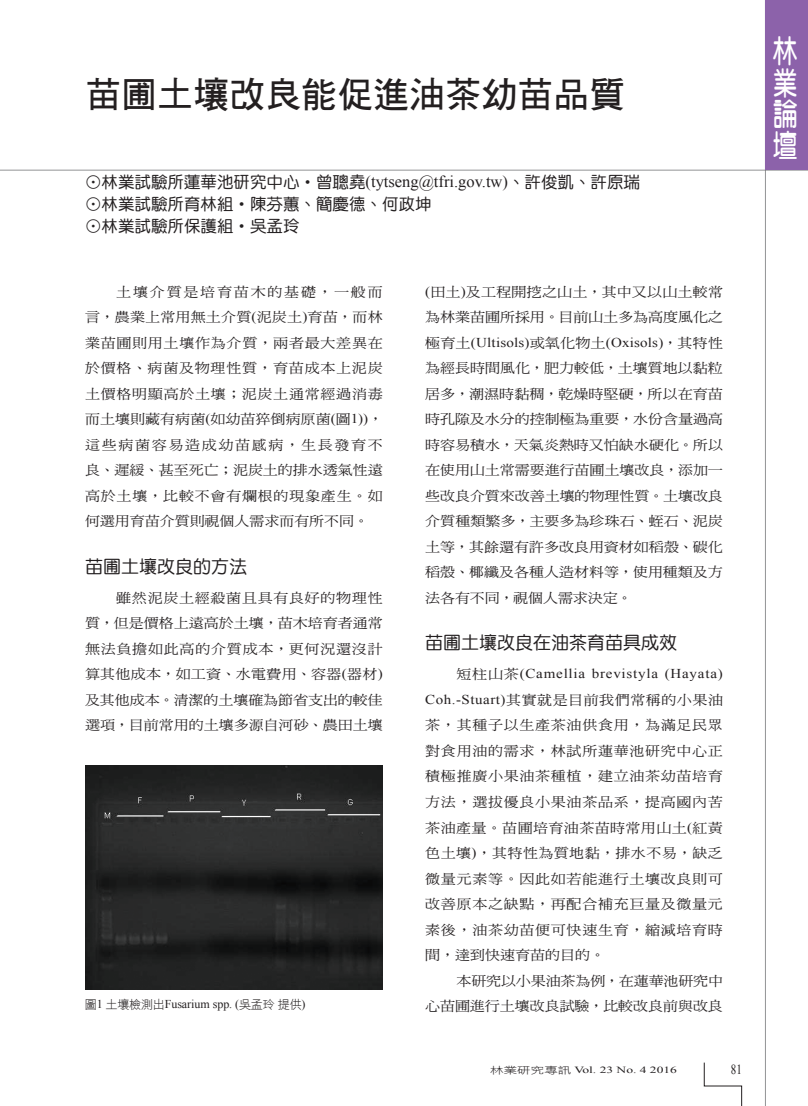
<style>
.page{position:relative;width:808px;height:1106px;background:#fff}
.page>*{position:absolute;margin:0;border:0;box-sizing:border-box;transform-origin:0 0}
._03大標{font:36px "DF Hei W7 WINP BF";color:#231f20}
.t1{font:31.5px/31.5px "DF Yuan W7 WINP BF";color:#fff;text-align:justify;scale:.77 1}
._02-內文中標標準{font:18px "DF Yuan W5 WINP BF";color:#231f20}
._04作者{font:16.5px "DF Yuan W5 WINP BF";color:#231f20}
.t2{font:13.8px "Times New Roman";color:#231f20;scale:.8 1}
._01內文{font:13.5px/25.5px "DF Ming W5 WINP BF";color:#231f20;text-align:justify;scale:1.11 1}
._06圖說{font:12px "Times New Roman";letter-spacing:-.005em;color:#231f20}
.t3{font:9.45px "Times New Roman";color:#231f20;scale:1.43 1}
.s1{font-family:"Times New Roman"}
.s2{font-family:"DF Hei W3 WINP BF"}
</style>
<div class="page">
<hr style="left:0;top:170px;width:808px;height:1px;background:#6c6d70">
<hr style="left:765px;top:0;width:1px;height:1106px;background:#6c6d70">
<svg style="left:704px;top:1062px;width:38px;height:44px"></svg>
<div style="left:766px;top:0;width:42px;height:170px;background:#8c62aa"></div>
<img style="left:85px;top:765px;width:298px;height:224px">
<p class="_03大標" style="left:85px;top:76px;width:541px">苗圃土壤改良能促進油茶幼苗品質</p>
<p class="_04作者" style="left:85px;top:173px;width:556px">⊙林業試驗所蓮華池研究中心‧曾聰堯<span class="s1">(tytseng@tfri.gov.tw)</span>、許俊凱、許原瑞</p>
<p class="_04作者" style="left:85px;top:196px;width:348px">⊙林業試驗所育林組‧陳芬蕙、簡慶德、何政坤</p>
<p class="_04作者" style="left:85px;top:218px;width:216px">⊙林業試驗所保護組‧吳孟玲</p>
<p class="_01內文" style="left:85px;top:279px;width:270px;text-indent:31px">土壤介質是培育苗木的基礎，一般而言，農業上常用無土介質<span class="s1">(</span>泥炭土<span class="s1">)</span>育苗，而林業苗圃則用土壤作為介質，兩者最大差異在於價格、病菌及物理性質，育苗成本上泥炭土價格明顯高於土壤；泥炭土通常經過消毒而土壤則藏有病菌<span class="s1">(</span>如幼苗猝倒病原菌<span class="s1">(</span>圖<span class="s1">1))</span>，這些病菌容易造成幼苗感病，生長發育不良、遲緩、甚至死亡；泥炭土的排水透氣性遠高於土壤，比較不會有爛根的現象產生。如何選用育苗介質則視個人需求而有所不同。</p>
<p class="_02-內文中標標準" style="left:85px;top:557px;width:163px">苗圃土壤改良的方法</p>
<p class="_01內文" style="left:85px;top:585px;width:270px;text-indent:31px">雖然泥炭土經殺菌且具有良好的物理性質，但是價格上遠高於土壤，苗木培育者通常無法負擔如此高的介質成本，更何況還沒計算其他成本，如工資、水電費用、容器<span class="s1">(</span>器材<span class="s1">)</span>及其他成本。清潔的土壤確為節省支出的較佳選項，目前常用的土壤多源自河砂、農田土壤</p>
<p class="_06圖說" style="left:85px;top:996px;width:222px"><span class="s2">圖</span>1 <span class="s2">土壤檢測出</span>Fusarium spp. (<span class="s2">吳孟玲提供</span>)</p>
<p class="_01內文" style="left:425px;top:279px;width:270px"><span class="s1">(</span>田土<span class="s1">)</span>及工程開挖之山土，其中又以山土較常為林業苗圃所採用。目前山土多為高度風化之極育土<span class="s1">(Ultisols)</span>或氧化物土<span class="s1">(Oxisols)</span>，其特性為經長時間風化，肥力較低，土壤質地以黏粒居多，潮濕時黏稠，乾燥時堅硬，所以在育苗時孔隙及水分的控制極為重要，水份含量過高時容易積水，天氣炎熱時又怕缺水硬化。所以在使用山土常需要進行苗圃土壤改良，添加一些改良介質來改善土壤的物理性質。土壤改良介質種類繁多，主要多為珍珠石、蛭石、泥炭土等，其餘還有許多改良用資材如稻殼、碳化稻殼、椰纖及各種人造材料等，使用種類及方法各有不同，視個人需求決定。</p>
<p class="_02-內文中標標準" style="left:425px;top:634px;width:253px">苗圃土壤改良在油茶育苗具成效</p>
<p class="_01內文" style="left:425px;top:661px;width:270px;text-indent:31px">短柱山茶<span class="s1">(Camellia brevistyla (Hayata)<br>Coh.-Stuart)</span>其實就是目前我們常稱的小果油茶，其種子以生產茶油供食用，為滿足民眾對食用油的需求，林試所蓮華池研究中心正積極推廣小果油茶種植，建立油茶幼苗培育方法，選拔優良小果油茶品系，提高國內苦茶油產量。苗圃培育油茶苗時常用山土<span class="s1">(</span>紅黃色土壤<span class="s1">)</span>，其特性為質地黏，排水不易，缺乏微量元素等。因此如若能進行土壤改良則可改善原本之缺點，再配合補充巨量及微量元素後，油茶幼苗便可快速生育，縮減培育時間，達到快速育苗的目的。</p>
<p class="_01內文" style="left:425px;top:967px;width:270px;text-align:right">本研究以小果油茶為例，在蓮華池研究中<br>心苗圃進行土壤改良試驗，比較改良前與改良</p>
<p class="t3" style="left:490px;top:1063px;width:132px"><span class="s2">林業研究專訊</span> Vol. 23 No. 4 2016</p>
<p class="t2" style="left:731px;top:1060px;width:15px">81</p>
<h2 class="t1" style="left:773px;top:35px;width:32px">林業論壇</h2>
</div>
